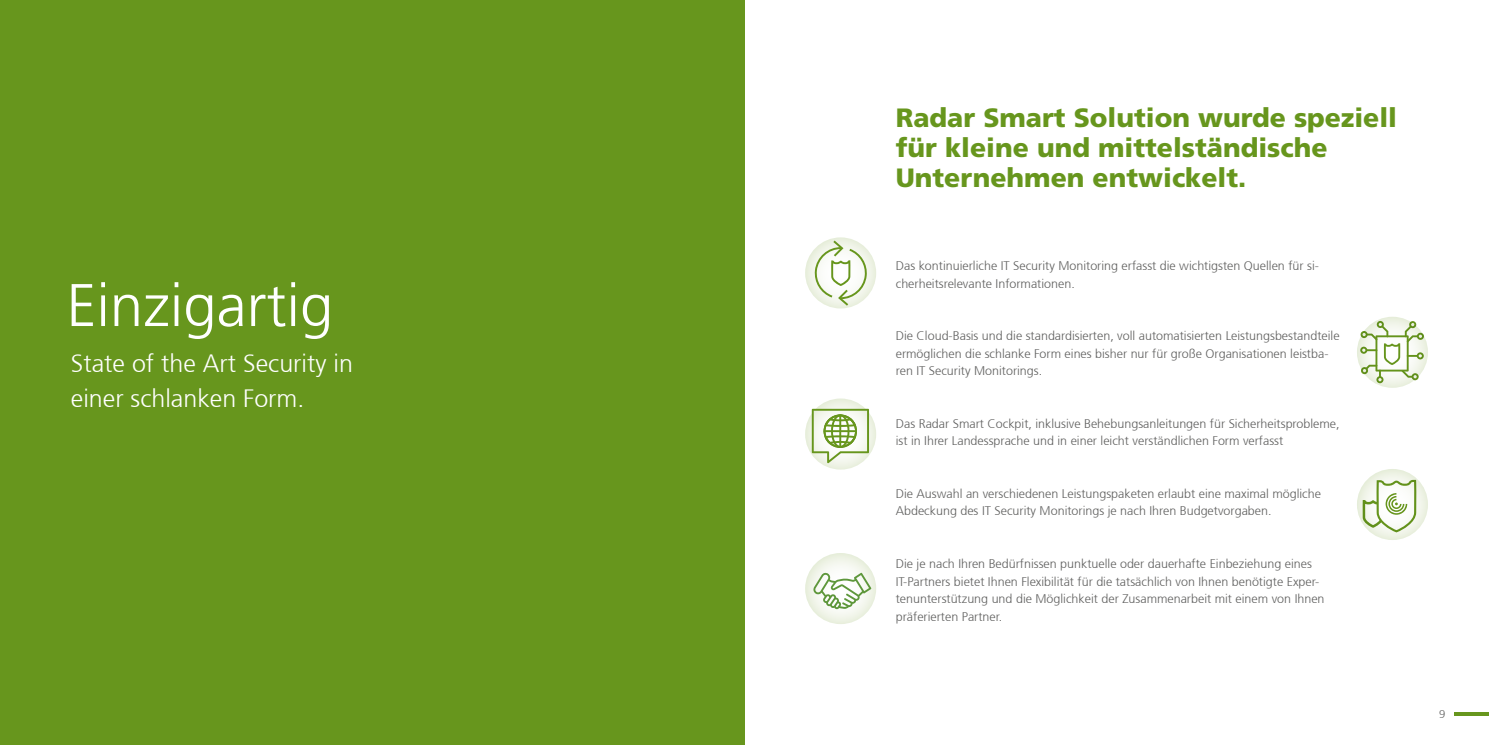
<style>
.page{position:relative;width:1489px;height:745px;background:#fff}
.page>*{position:absolute;margin:0;border:0;box-sizing:border-box;transform-origin:0 0}
.t1{font:300 60px "Frutiger 45";color:#fff}
.t2{font:900 26.5px/30px "Frutiger LT Pro";color:#67961d}
.t3{font:300 25px/35px "Frutiger 45";color:#fff}
.t4{font:300 12.5px/17.5px "Frutiger 45";color:#5e5e5d}
.t5{font:300 11.25px "Frutiger 45";color:#5e5e5d}
</style>
<div class="page">
<hr style="left:1453px;top:712px;width:35px;height:3px;background:#67961d">
<div style="left:0;top:0;width:744px;height:744px;background:#67961d"></div>
<div style="left:805px;top:237px;width:71px;height:71px;background:#ebf1e1;border-radius:50%"></div>
<div style="left:805px;top:398px;width:71px;height:71px;background:#ebf1e1;border-radius:50%"></div>
<svg style="left:1356px;top:468px;width:71px;height:71px"></svg>
<svg style="left:1356px;top:316px;width:71px;height:71px"></svg>
<svg style="left:805px;top:552px;width:71px;height:71px"></svg>
<svg style="left:813px;top:240px;width:54px;height:65px"></svg>
<svg style="left:811px;top:408px;width:58px;height:55px"></svg>
<svg style="left:1360px;top:321px;width:63px;height:62px"></svg>
<svg style="left:813px;top:572px;width:58px;height:36px"></svg>
<svg style="left:1361px;top:479px;width:55px;height:53px"></svg>
<h1 class="t1" style="left:66px;top:271px;width:268px">Einzigartig</h1>
<h3 class="t3" style="left:71px;top:346px;width:283px">State of the Art Security in einer schlanken Form.</h3>
<h2 class="t2" style="left:895px;top:103px;width:502px">Radar Smart Solution wurde speziell für kleine und mittelständische<br>Unternehmen entwickelt.</h2>
<p class="t4" style="left:895px;top:257px;width:424px">Das kontinuierliche IT Security Monitoring erfasst die wichtigsten Quellen für si&shy;cherheitsrelevante Informationen.</p>
<p class="t4" style="left:895px;top:327px;width:445px">Die Cloud-Basis und die standardisierten, voll automatisierten Leistungsbestandteile ermöglichen die schlanke Form eines bisher nur für große Organisationen leistba&shy;ren IT Security Monitorings.</p>
<p class="t4" style="left:895px;top:414px;width:445px">Das Radar Smart Cockpit, inklusive Behebungsanleitungen für Sicherheitsprobleme, ist in Ihrer Landessprache und in einer leicht verständlichen Form verfasst</p>
<p class="t4" style="left:895px;top:484px;width:427px">Die Auswahl an verschiedenen Leistungspaketen erlaubt eine maximal mögliche<br>Abdeckung des IT Security Monitorings je nach Ihren Budgetvorgaben.</p>
<p class="t4" style="left:895px;top:554px;width:430px">Die je nach Ihren Bedürfnissen punktuelle oder dauerhafte Einbeziehung eines IT-Partners bietet Ihnen Flexibilität für die tatsächlich von Ihnen benötigte Exper&shy;tenunterstützung und die Möglichkeit der Zusammenarbeit mit einem von Ihnen präferierten Partner.</p>
<p class="t5" style="left:1438px;top:707px;width:8px">9</p>
</div>
